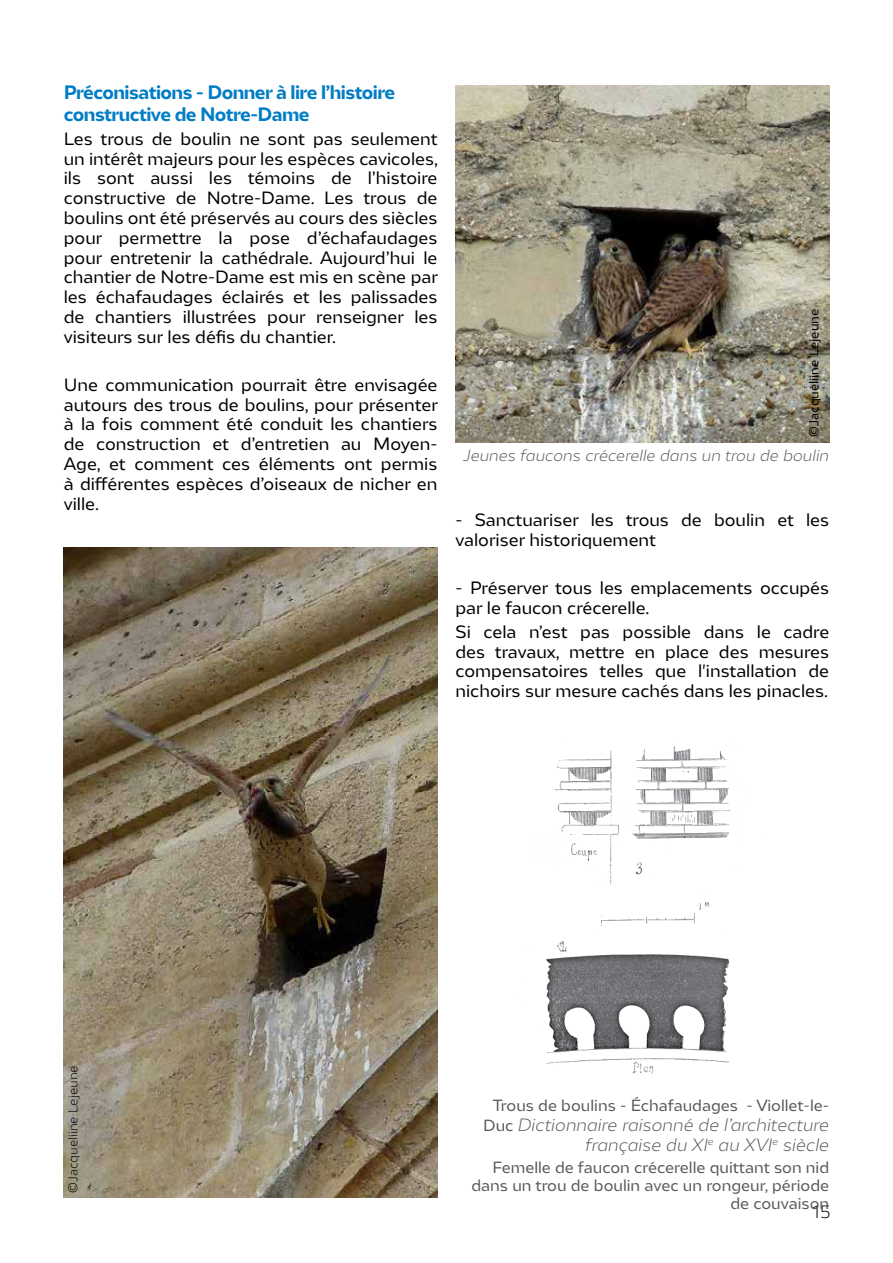
<style>
.page{position:relative;width:893px;height:1263px;background:#fff}
.page>*{position:absolute;margin:0;border:0;box-sizing:border-box;transform-origin:0 0}
.t1{font:700 18px/21.6px "LPO";letter-spacing:-.03em;color:#007dc5}
.t2{font:16.5px/19.8px "LPO";color:#000;text-align:justify}
.t3{font:italic 300 16.5px/19.8px "LPO";color:#58595b;text-align:right}
.t4{font:300 16.5px "LPO";color:#000}
.t5{font:15px/18px "LPO";color:#58595b;text-align:right}
.t6{font:italic 300 15px "LPO";color:#58595b}
.t7{font:300 12px "LPO";color:#000}
.t8{font:12px "LPO";color:#000}
.s1{font-weight:400;font-style:normal;font-size:15px}
</style>
<div class="page">
<img style="left:64px;top:548px;width:373px;height:650px">
<img style="left:455px;top:85px;width:374px;height:358px">
<img style="left:527px;top:746px;width:204px;height:328px">
<p class="t1" style="left:64px;top:82px;width:333px">Préconisations - Donner à lire l’histoire constructive de Notre-Dame</p>
<p class="t2" style="left:64px;top:129px;width:376px">Les trous de boulin ne sont pas seulement un intérêt majeurs pour les espèces cavicoles, ils sont aussi les témoins de l’histoire constructive de Notre-Dame. Les trous de boulins ont été préservés au cours des siècles pour permettre la pose d’échafaudages pour entretenir la cathédrale. Aujourd’hui le chantier de Notre-Dame est mis en scène par les échafaudages éclairés et les palissades de chantiers illustrées pour renseigner les visiteurs sur les défis du chantier.</p>
<p class="t2" style="left:64px;top:375px;width:376px">Une communication pourrait être envisagée autours des trous de boulins, pour présenter à la fois comment été conduit les chantiers de construction et d’entretien au Moyen-Age, et comment ces éléments ont permis à différentes espèces d’oiseaux de nicher en ville.</p>
<p class="t8" style="left:807px;top:437px;width:130px;rotate:-90deg">©Jacqueliine Lejeune</p>
<p class="t6" style="left:463px;top:447px;width:367px">Jeunes faucons crécerelle dans un trou de boulin</p>
<p class="t2" style="left:455px;top:510px;width:375px">- Sanctuariser les trous de boulin et les valoriser historiquement</p>
<p class="t2" style="left:455px;top:578px;width:375px">- Préserver tous les emplacements occupés par le faucon crécerelle.</p>
<p class="t2" style="left:455px;top:622px;width:375px">Si cela n’est pas possible dans le cadre des travaux, mettre en place des mesures compensatoires telles que l'installation de nichoirs sur mesure cachés dans les pinacles.</p>
<p class="t7" style="left:66px;top:1193px;width:129px;rotate:-90deg">©Jacqueliine Lejeune</p>
<p class="t5" style="left:493px;top:1096px;width:338px">Trous de boulins - Échafaudages - Viollet-le-</p>
<p class="t3" style="left:483px;top:1115px;width:347px"><span class="s1">Duc</span> Dictionnaire raisonné de l’architecture française du XI<sup>e</sup> au XVI<sup>e</sup> siècle</p>
<p class="t5" style="left:471px;top:1158px;width:359px">Femelle de faucon crécerelle quittant son nid dans un trou de boulin avec un rongeur, période de couvaison</p>
<p class="t4" style="left:813px;top:1202px;width:19px">15</p>
</div>
